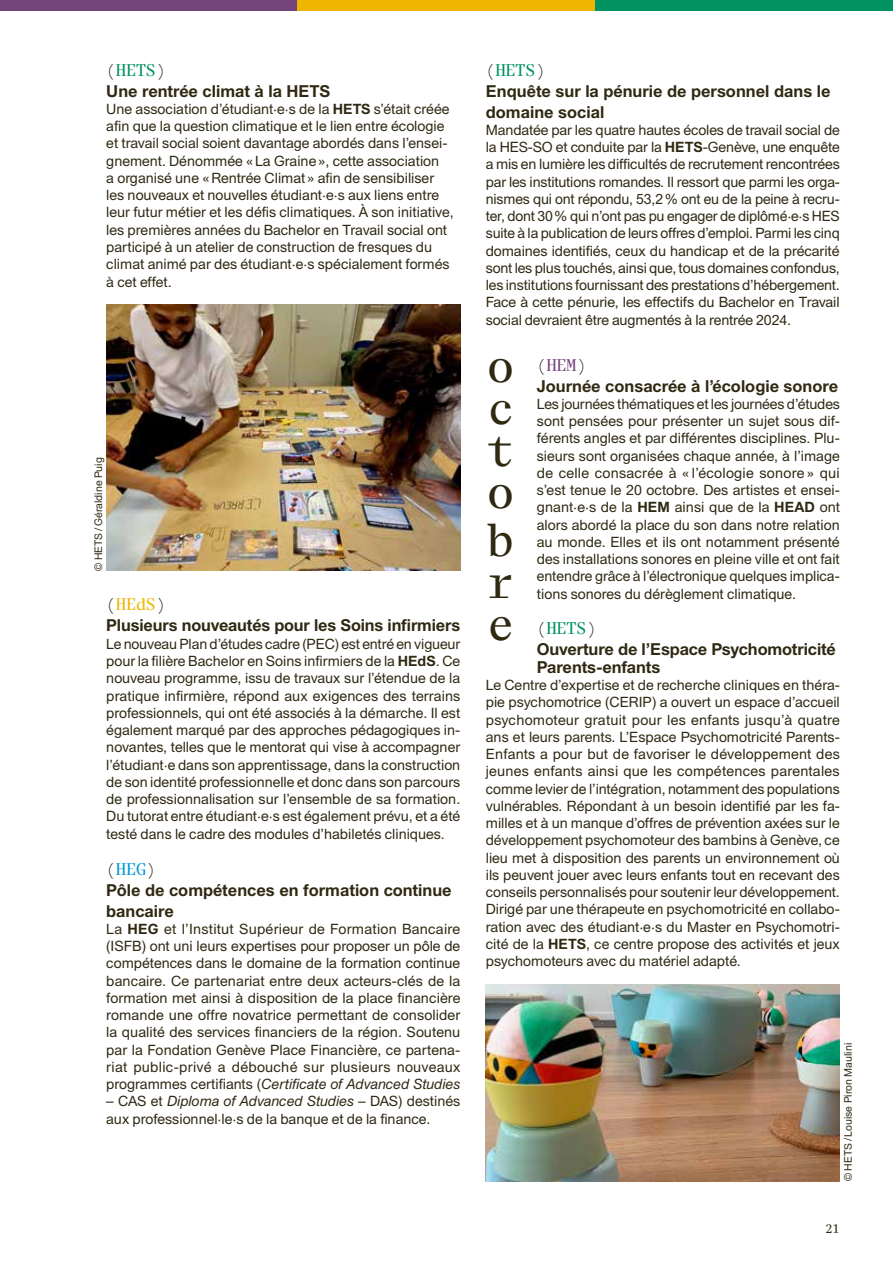
<style>
.page{position:relative;width:893px;height:1263px;background:#fff}
.page>*{position:absolute;margin:0;border:0;box-sizing:border-box;transform-origin:0 0}
.t1{font:45px/42px "Eliza Mono";color:#2f2912;text-align:justify}
.t2{font:700 16.5px/21px "Union";letter-spacing:-.005em;color:#2f2912}
.t3{font:16.5px "Eliza Mono";color:#009261}
.t4{font:16.5px "Eliza Mono";color:#eeb600}
.t5{font:16.5px "Eliza Mono";color:#0098d4}
.t6{font:16.5px "Eliza Mono";color:#75447d}
.t7{font:14.25px/17.2px "Union";color:#2f2912;text-align:justify}
.t8{font:12px "Eliza Mono";color:#2f2912}
.t9{font:10.5px "Union";color:#2f2912}
.s1{color:#2f2912}
.s2{font-weight:700}
.s3{font-style:italic}
</style>
<div class="page">
<div style="left:0;top:0;width:298px;height:11px;background:#75447d"></div>
<div style="left:298px;top:0;width:297px;height:11px;background:#eeb600"></div>
<div style="left:595px;top:0;width:298px;height:11px;background:#009261"></div>
<img style="left:106px;top:304px;width:354px;height:267px">
<img style="left:486px;top:984px;width:354px;height:197px">
<p class="t3" style="left:106px;top:59px;width:61px"><span class="s1">(</span>HETS<span class="s1">)</span></p>
<p class="t2" style="left:106px;top:80px;width:225px">Une rentrée climat à la HETS</p>
<p class="t7" style="left:106px;top:100px;width:349px;text-align:left">Une association d’étudiant·e·s de la <span class="s2">HETS</span> s’était créée afin que la question climatique et le lien entre écologie et travail social soient davantage abordés dans l’ensei&shy;gnement. Dénommée «La Graine», cette association<br>a organisé une «Rentrée Climat» afin de sensibiliser les nouveaux et nouvelles étudiant·e·s aux liens entre leur futur métier et les défis climatiques. À son initiative, les premières années du Bachelor en Travail social ont participé à un atelier de construction de fresques du climat animé par des étudiant·e·s spécialement formés à cet effet.</p>
<p class="t9" style="left:92px;top:571px;width:115px;rotate:-90deg">© HETS /Géraldine Puig</p>
<p class="t4" style="left:106px;top:594px;width:61px"><span class="s1">(</span>HEdS<span class="s1">)</span></p>
<p class="t2" style="left:106px;top:615px;width:355px">Plusieurs nouveautés pour les Soins infirmiers</p>
<p class="t7" style="left:106px;top:635px;width:356px">Le nouveau Plan d’études cadre (PEC) est entré en vigueur pour la filière Bachelor en Soins infirmiers de la <span class="s2">HEdS</span>. Ce nouveau programme, issu de travaux sur l’étendue de la pratique infirmière, répond aux exigences des terrains professionnels, qui ont été associés à la démarche. Il est également marqué par des approches pédagogiques in&shy;novantes, telles que le mentorat qui vise à accompagner l’étudiant·e dans son apprentissage, dans la construction de son identité professionnelle et donc dans son parcours de professionnalisation sur l’ensemble de sa formation.<br>Du tutorat entre étudiant·e·s est également prévu, et a été testé dans le cadre des modules d’habiletés cliniques.</p>
<p class="t5" style="left:106px;top:858px;width:51px"><span class="s1">(</span>HEG<span class="s1">)</span></p>
<p class="t2" style="left:106px;top:879px;width:347px">Pôle de compétences en formation continue bancaire</p>
<p class="t7" style="left:106px;top:920px;width:356px">La <span class="s2">HEG</span> et l’Institut Supérieur de Formation Bancaire (ISFB) ont uni leurs expertises pour proposer un pôle de compétences dans le domaine de la formation continue bancaire. Ce partenariat entre deux acteurs-clés de la formation met ainsi à disposition de la place financière romande une offre novatrice permettant de consolider la qualité des services financiers de la région. Soutenu par la Fondation Genève Place Financière, ce partena&shy;riat public-privé a débouché sur plusieurs nouveaux programmes certifiants (<span class="s3">Certificate of Advanced Studies</span></p>
<p class="t7" style="left:106px;top:1093px;width:355px">– CAS et <span class="s3">Diploma of Advanced Studies</span> – DAS) destinés aux professionnel·le·s de la banque et de la finance.</p>
<p class="t3" style="left:486px;top:59px;width:61px"><span class="s1">(</span>HETS<span class="s1">)</span></p>
<p class="t2" style="left:486px;top:80px;width:346px">Enquête sur la pénurie de personnel dans le domaine social</p>
<p class="t7" style="left:486px;top:121px;width:356px">Mandatée par les quatre hautes écoles de travail social de la HES-SO et conduite par la <span class="s2">HETS</span>-Genève, une enquête a mis en lumière les difficultés de recrutement rencontrées par les institutions romandes. Il ressort que parmi les orga&shy;nismes qui ont répondu, 53,2% ont eu de la peine à recru&shy;ter, dont 30% qui n’ont pas pu engager de diplômé·e·s HES suite à la publication de leurs offres d’emploi. Parmi les cinq domaines identifiés, ceux du handicap et de la précarité sont les plus touchés, ainsi que, tous domaines confondus, les institutions fournissant des prestations d’hébergement.<br>Face à cette pénurie, les effectifs du Bachelor en Travail social devraient être augmentés à la rentrée 2024.</p>
<p class="t6" style="left:537px;top:354px;width:51px"><span class="s1">(</span>HEM<span class="s1">)</span></p>
<p class="t2" style="left:537px;top:375px;width:303px">Journée consacrée à l’écologie sonore</p>
<p class="t7" style="left:537px;top:395px;width:305px">Les journées thématiques et les journées d’études sont pensées pour présenter un sujet sous dif&shy;férents angles et par différentes disciplines. Plu&shy;sieurs sont organisées chaque année, à l’image de celle consacrée à « l’écologie sonore » qui s’est tenue le 20 octobre. Des artistes et ensei&shy;gnant·e·s de la <span class="s2">HEM</span> ainsi que de la <span class="s2">HEAD</span> ont alors abordé la place du son dans notre relation au monde. Elles et ils ont notamment présenté des installations sonores en pleine ville et ont fait entendre grâce à l’électronique quelques implica&shy;tions sonores du dérèglement climatique.</p>
<p class="t3" style="left:537px;top:617px;width:61px"><span class="s1">(</span>HETS<span class="s1">)</span></p>
<p class="t2" style="left:537px;top:640px;width:300px;line-height:18px">Ouverture de l’Espace Psychomotricité<br>Parents-enfants</p>
<p class="t7" style="left:486px;top:676px;width:356px">Le Centre d’expertise et de recherche cliniques en théra&shy;pie psychomotrice (CERIP) a ouvert un espace d’accueil psychomoteur gratuit pour les enfants jusqu’à quatre ans et leurs parents. L’Espace Psychomotricité Parents-Enfants a pour but de favoriser le développement des jeunes enfants ainsi que les compétences parentales comme levier de l’intégration, notamment des populations vulnérables. Répondant à un besoin identifié par les fa&shy;milles et à un manque d’offres de prévention axées sur le développement psychomoteur des bambins à Genève, ce lieu met à disposition des parents un environnement où ils peuvent jouer avec leurs enfants tout en recevant des conseils personnalisés pour soutenir leur développement.<br>Dirigé par une thérapeute en psychomotricité en collabo&shy;ration avec des étudiant·e·s du Master en Psychomotri&shy;cité de la <span class="s2">HETS</span>, ce centre propose des activités et jeux psychomoteurs avec du matériel adapté.</p>
<h1 class="t1" style="left:487px;top:345px;width:28px">o c t o</h1>
<h1 class="t1" style="left:487px;top:519px;width:28px">b r e</h1>
<p class="t9" style="left:842px;top:1181px;width:140px;rotate:-90deg">© HETS /Louise Piron Maulini</p>
<p class="t8" style="left:825px;top:1221px;width:16px">21</p>
</div>
